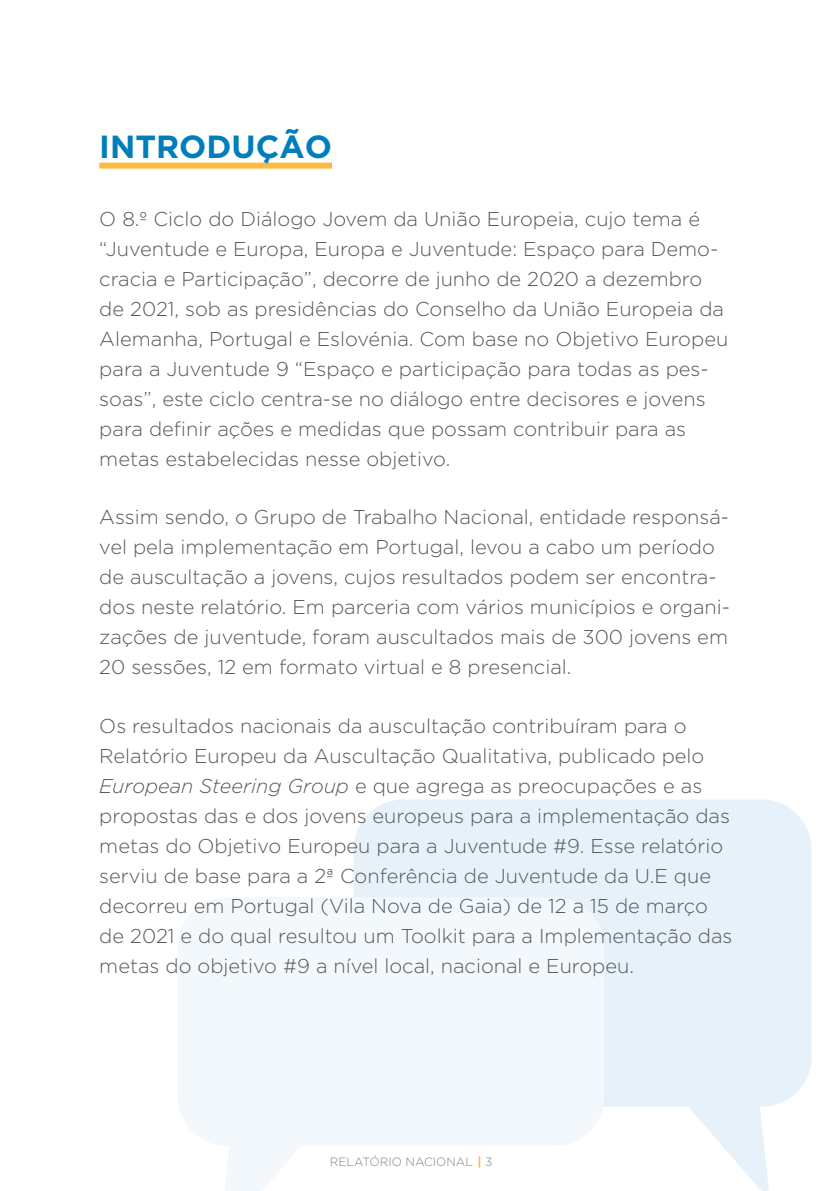
<style>
.page{position:relative;width:840px;height:1191px;background:#fff}
.page>*{position:absolute;margin:0;border:0;box-sizing:border-box;transform-origin:0 0}
.t1{font:700 32px "Gotham";color:#007ebc}
.t2{font:300 20px/30px "Gotham";color:#57585a}
.t3{font:300 12px "Gotham";color:#808285}
.s1{font-style:italic}
.s2{font-weight:700;color:#fdb940}
</style>
<div class="page">
<svg style="left:668px;top:1105px;width:101px;height:86px"></svg>
<div style="left:353px;top:799px;width:458px;height:307px;background:#e6f1f9;border-radius:50px"></div>
<svg style="left:225px;top:1146px;width:75px;height:45px"></svg>
<div style="left:177px;top:897px;width:427px;height:249px;background:#f2f8fc;border-radius:50px"></div>
<div style="left:99px;top:163px;width:233px;height:6px;background:#fdb940"></div>
<h1 class="t1" style="left:99px;top:128px;width:234px">INTRODUÇÃO</h1>
<p class="t2" style="left:99px;top:203px;width:630px">O 8.º Ciclo do Diálogo Jovem da União Europeia, cujo tema é “Juventude e Europa, Europa e Juventude: Espaço para Demo&shy;cracia e Participação”, decorre de junho de 2020 a dezembro de 2021, sob as presidências do Conselho da União Europeia da Alemanha, Portugal e Eslovénia. Com base no Objetivo Europeu para a Juventude 9 “Espaço e participação para todas as pes&shy;soas”, este ciclo centra-se no diálogo entre decisores e jovens para definir ações e medidas que possam contribuir para as metas estabelecidas nesse objetivo.</p>
<p class="t2" style="left:99px;top:502px;width:632px">Assim sendo, o Grupo de Trabalho Nacional, entidade responsá&shy;vel pela implementação em Portugal, levou a cabo um período de auscultação a jovens, cujos resultados podem ser encontra&shy;dos neste relatório. Em parceria com vários municípios e organi&shy;zações de juventude, foram auscultados mais de 300 jovens em 20 sessões, 12 em formato virtual e 8 presencial.</p>
<p class="t2" style="left:99px;top:710px;width:634px">Os resultados nacionais da auscultação contribuíram para o Relatório Europeu da Auscultação Qualitativa, publicado pelo <span class="s1">European Steering Group</span> e que agrega as preocupações e as propostas das e dos jovens europeus para a implementação das metas do Objetivo Europeu para a Juventude #9. Esse relatório serviu de base para a 2ª Conferência de Juventude da U.E que decorreu em Portugal (Vila Nova de Gaia) de 12 a 15 de março de 2021 e do qual resultou um Toolkit para a Implementação das metas do objetivo #9 a nível local, nacional e Europeu.</p>
<p class="t3" style="left:330px;top:1154px;width:164px">RELATÓRIO NACIONAL <span class="s2">|</span> 3</p>
</div>
